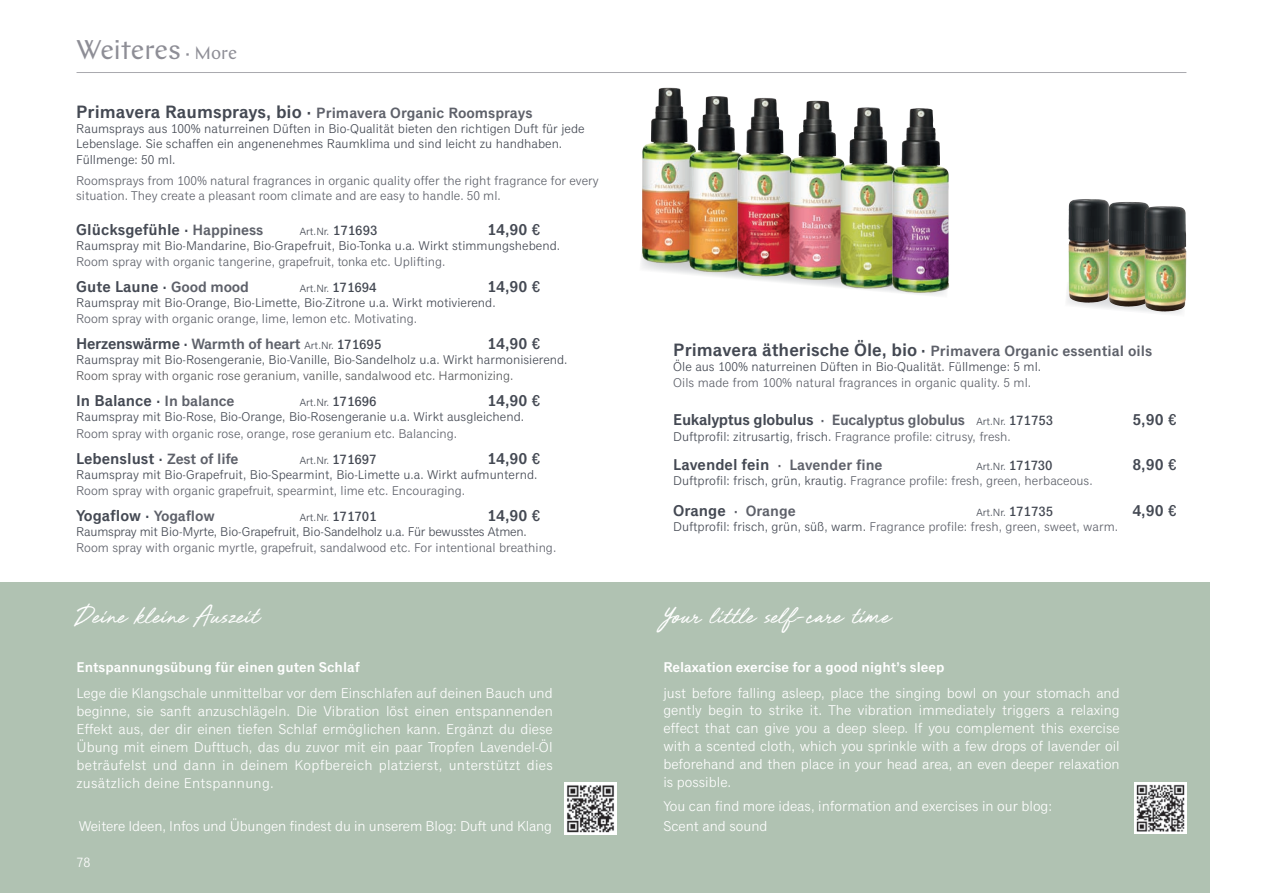
<style>
.page{position:relative;width:1263px;height:893px;background:#fff}
.page>*{position:absolute;margin:0;border:0;box-sizing:border-box;transform-origin:0 0}
.t1{font:27px "Chap";color:#8e8e96}
.t2{font:24px "Mighty River";color:#fff}
.t3{font:600 15.75px "Classic Grotesque Pro";color:#444953}
.t4{font:600 15.75px "Classic Grotesque Pro";letter-spacing:-.02em;color:#444953}
.t5{font:600 15px "Classic Grotesque Pro";color:#5e616a}
.t6{font:600 15px "Classic Grotesque Pro";letter-spacing:-.02em;color:#5e616a}
.t7{font:14.25px/18px "Classic Grotesque Pro";color:#fff;text-align:justify}
.t8{font:600 14.25px "Classic Grotesque Pro";color:#fff}
.t9{font:13.5px "Classic Grotesque Pro";color:#fff}
.t10{font:12.75px/15.3px "Classic Grotesque Pro";color:#5e616a}
.t11{font:12.75px/15.3px "Classic Grotesque Pro";color:#444953}
.t12{font:12.75px "Classic Grotesque Pro";letter-spacing:-.02em;color:#444953}
.t13{font:12.75px "Classic Grotesque Pro";color:#57585a}
.t14{font:10.5px "Classic Grotesque Pro";color:#444953}
.s1{font-size:18px}
.s2{font-size:18px;color:#444953}
.s3{font-size:15px;color:#5e616a}
.s4{font-weight:500;font-size:13.5px}
.s5{font-weight:500}
.s6{font-weight:400;font-size:10.5px}
.s7{font-size:15.75px;color:#444953}
.s8{font-weight:400;font-size:10.5px;color:#444953}
.s9{font-weight:500;font-size:13.5px;color:#444953}
.s10{color:#444953}
</style>
<div class="page">
<hr style="left:77px;top:72px;width:1109px;height:1px;background:#a9a9af">
<div style="left:0;top:583px;width:1209px;height:310px;background:#b0c2b2"></div>
<img style="left:641px;top:237px;width:303px;height:58px">
<img style="left:642px;top:88px;width:41px;height:176px">
<img style="left:689px;top:96px;width:37px;height:176px">
<img style="left:737px;top:98px;width:52px;height:179px">
<img style="left:789px;top:101px;width:31px;height:179px">
<img style="left:840px;top:107px;width:52px;height:182px">
<img style="left:892px;top:108px;width:57px;height:185px">
<img style="left:1068px;top:199px;width:40px;height:104px">
<img style="left:1108px;top:202px;width:41px;height:105px">
<img style="left:1144px;top:206px;width:42px;height:106px">
<img style="left:565px;top:783px;width:52px;height:51px">
<img style="left:1135px;top:782px;width:51px;height:52px">
<h1 class="t1" style="left:77px;top:33px;width:162px">Weiteres <span class="s1">· More</span></h1>
<p class="t5" style="left:76px;top:103px;width:458px"><span class="s2">Primavera Raumsprays, bio ·</span> Primavera Organic Roomsprays</p>
<p class="t11" style="left:76px;top:121px;width:510px">Raumsprays aus 100% naturreinen Düften in Bio-Qualität bieten den richtigen Duft für jede<br>Lebenslage. Sie schaffen ein angenenehmes Raumklima und sind leicht zu handhaben.<br>Füllmenge: 50 ml.</p>
<p class="t10" style="left:76px;top:173px;width:524px">Roomsprays from 100% natural fragrances in organic quality offer the right fragrance for every situation. They create a pleasant room climate and are easy to handle. 50 ml.</p>
<p class="t3" style="left:76px;top:220px;width:189px">Glücksgefühle · <span class="s3">Happiness</span></p>
<p class="t14" style="left:300px;top:225px;width:79px">Art.Nr. <span class="s4">171693</span></p>
<p class="t3" style="left:487px;top:220px;width:55px">14,90 <span class="s5">€</span></p>
<p class="t11" style="left:76px;top:239px;width:485px">Raumspray mit Bio-Mandarine, Bio-Grapefruit, Bio-Tonka u.a. Wirkt stimmungshebend.</p>
<p class="t10" style="left:76px;top:254px;width:371px">Room spray with organic tangerine, grapefruit, tonka etc. Uplifting.</p>
<p class="t3" style="left:76px;top:277px;width:174px">Gute Laune · <span class="s3">Good mood</span></p>
<p class="t14" style="left:300px;top:282px;width:78px">Art.Nr. <span class="s4">171694</span></p>
<p class="t3" style="left:487px;top:277px;width:55px">14,90 <span class="s5">€</span></p>
<p class="t11" style="left:76px;top:296px;width:421px">Raumspray mit Bio-Orange, Bio-Limette, Bio-Zitrone u.a. Wirkt motivierend.</p>
<p class="t10" style="left:76px;top:311px;width:342px">Room spray with organic orange, lime, lemon etc. Motivating.</p>
<p class="t4" style="left:76px;top:334px;width:307px">Herzenswärme · <span class="s3">Warmth of heart</span> <span class="s6">Art.Nr.</span> <span class="s4">171695</span></p>
<p class="t3" style="left:487px;top:334px;width:55px">14,90 <span class="s5">€</span></p>
<p class="t11" style="left:76px;top:353px;width:493px">Raumspray mit Bio-Rosengeranie, Bio-Vanille, Bio-Sandelholz u.a. Wirkt harmonisierend.</p>
<p class="t13" style="left:76px;top:368px;width:439px">Room spray with organic rose geranium, vanille, sandalwood etc. Harmonizing.</p>
<p class="t3" style="left:76px;top:391px;width:160px">In Balance · <span class="s3">In balance</span></p>
<p class="t14" style="left:300px;top:396px;width:78px">Art.Nr. <span class="s4">171696</span></p>
<p class="t3" style="left:487px;top:391px;width:55px">14,90 <span class="s5">€</span></p>
<p class="t11" style="left:76px;top:410px;width:449px">Raumspray mit Bio-Rose, Bio-Orange, Bio-Rosengeranie u.a. Wirkt ausgleichend.</p>
<p class="t10" style="left:76px;top:426px;width:383px">Room spray with organic rose, orange, rose geranium etc. Balancing.</p>
<p class="t3" style="left:76px;top:449px;width:164px">Lebenslust · <span class="s3">Zest of life</span></p>
<p class="t14" style="left:300px;top:454px;width:78px">Art.Nr. <span class="s4">171697</span></p>
<p class="t3" style="left:487px;top:449px;width:55px">14,90 <span class="s5">€</span></p>
<p class="t11" style="left:76px;top:467px;width:463px">Raumspray mit Bio-Grapefruit, Bio-Spearmint, Bio-Limette u.a. Wirkt aufmunternd.</p>
<p class="t10" style="left:76px;top:483px;width:390px">Room spray with organic grapefruit, spearmint, lime etc. Encouraging.</p>
<p class="t3" style="left:76px;top:506px;width:140px">Yogaflow · <span class="s3">Yogaflow</span></p>
<p class="t14" style="left:300px;top:511px;width:78px">Art.Nr. <span class="s4">171701</span></p>
<p class="t3" style="left:487px;top:506px;width:55px">14,90 <span class="s5">€</span></p>
<p class="t12" style="left:76px;top:524px;width:452px">Raumspray mit Bio-Myrte, Bio-Grapefruit, Bio-Sandelholz u.a. Für bewusstes Atmen.</p>
<p class="t10" style="left:76px;top:540px;width:482px">Room spray with organic myrtle, grapefruit, sandalwood etc. For intentional breathing.</p>
<h2 class="t2" style="left:77px;top:600px;width:184px">Deine kleine Auszeit</h2>
<p class="t8" style="left:77px;top:658px;width:285px">Entspannungsübung für einen guten Schlaf</p>
<p class="t7" style="left:77px;top:684px;width:478px">Lege die Klangschale unmittelbar vor dem Einschlafen auf deinen Bauch und beginne, sie sanft anzuschlägeln. Die Vibration löst einen entspannenden Effekt aus, der dir einen tiefen Schlaf ermöglichen kann. Ergänzt du diese Übung mit einem Dufttuch, das du zuvor mit ein paar Tropfen Lavendel-Öl beträufelst und dann in deinem Kopfbereich platzierst, unterstützt dies zusätzlich deine Entspannung.</p>
<p class="t7" style="left:79px;top:818px;width:475px">Weitere Ideen, Infos und Übungen findest du in unserem Blog: Duft und Klang</p>
<p class="t9" style="left:77px;top:854px;width:15px">78</p>
<p class="t5" style="left:673px;top:341px;width:480px"><span class="s2">Primavera ätherische Öle, bio ·</span> Primavera Organic essential oils</p>
<p class="t11" style="left:673px;top:359px;width:369px">Öle aus 100% naturreinen Düften in Bio-Qualität. Füllmenge: 5 ml.</p>
<p class="t10" style="left:673px;top:376px;width:359px">Oils made from 100% natural fragrances in organic quality. 5 ml.</p>
<p class="t6" style="left:673px;top:411px;width:381px"><span class="s7">Eukalyptus globulus</span> · Eucalyptus globulus <span class="s8">Art.Nr.</span> <span class="s9">171753</span></p>
<p class="t3" style="left:1132px;top:410px;width:46px">5,90 <span class="s5">€</span></p>
<p class="t10" style="left:673px;top:429px;width:339px"><span class="s10">Duftprofil: zitrusartig, frisch.</span> Fragrance profile: citrusy, fresh.</p>
<p class="t5" style="left:673px;top:455px;width:211px"><span class="s7">Lavendel fein</span> · Lavender fine</p>
<p class="t14" style="left:976px;top:460px;width:78px">Art.Nr. <span class="s4">171730</span></p>
<p class="t3" style="left:1132px;top:455px;width:46px">8,90 <span class="s5">€</span></p>
<p class="t10" style="left:673px;top:473px;width:421px"><span class="s10">Duftprofil: frisch, grün, krautig.</span> Fragrance profile: fresh, green, herbaceous.</p>
<p class="t5" style="left:673px;top:502px;width:124px"><span class="s7">Orange</span> · Orange</p>
<p class="t14" style="left:976px;top:506px;width:78px">Art.Nr. <span class="s4">171735</span></p>
<p class="t3" style="left:1132px;top:501px;width:46px">4,90 <span class="s5">€</span></p>
<p class="t10" style="left:673px;top:520px;width:446px"><span class="s10">Duftprofil: frisch, grün, süß, warm.</span> Fragrance profile: fresh, green, sweet, warm.</p>
<h2 class="t2" style="left:663px;top:600px;width:229px">Your little self-care time</h2>
<p class="t8" style="left:663px;top:658px;width:282px">Relaxation exercise for a good night’s sleep</p>
<p class="t7" style="left:663px;top:684px;width:458px">just before falling asleep, place the singing bowl on your stomach and gently begin to strike it. The vibration immediately triggers a relaxing effect that can give you a deep sleep. If you complement this exercise with a scented cloth, which you sprinkle with a few drops of lavender oil beforehand and then place in your head area, an even deeper relaxation is possible.</p>
<p class="t7" style="left:663px;top:797px;width:390px;line-height:19.5px">You can find more ideas, information and exercises in our blog:<br>Scent and sound</p>
</div>
